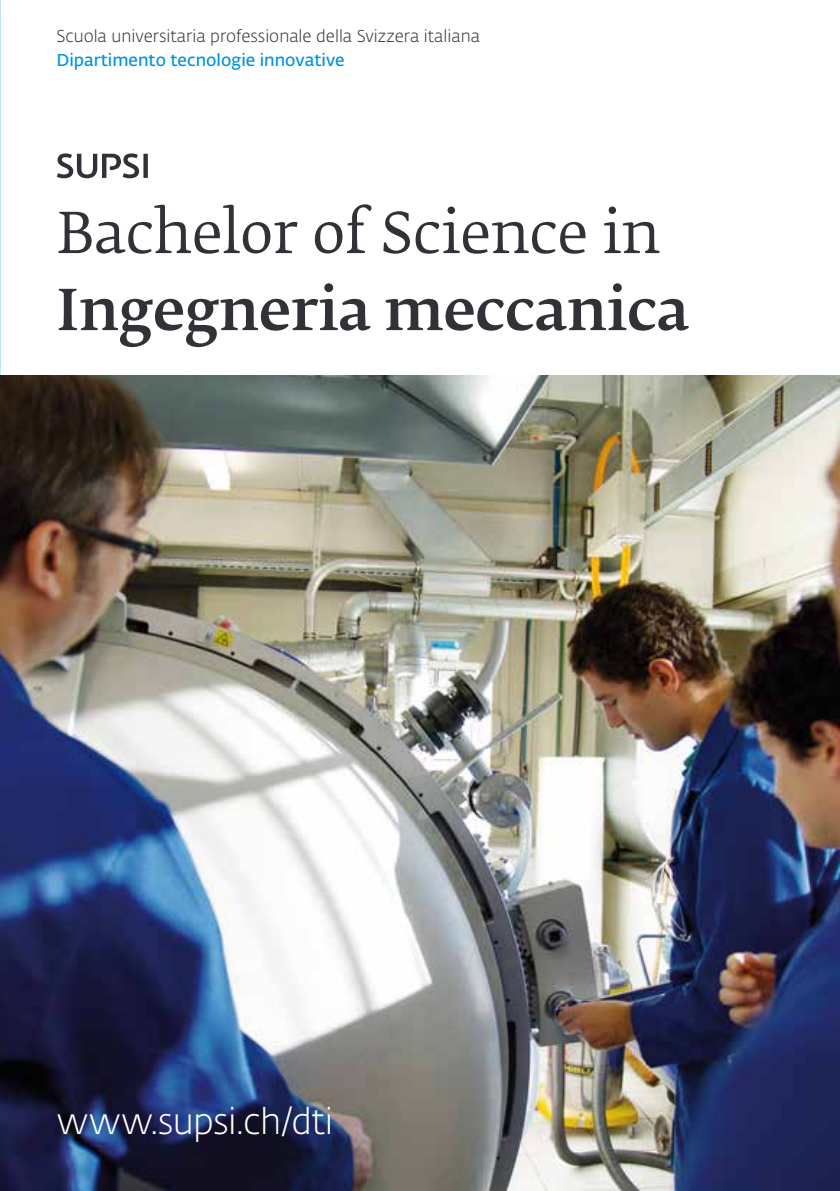
<style>
.page{position:relative;width:840px;height:1191px;background:#fff}
.page>*{position:absolute;margin:0;border:0;box-sizing:border-box;transform-origin:0 0}
.t1{font:56px "SUPSI Fedra Serif";color:#313237}
.t2{font:500 56px "SUPSI Fedra Serif";color:#313237}
.t3{font:300 36px "SUPSI Fedra Sans";letter-spacing:-.02em;color:#fff}
.t4{font:300 17px "SUPSI Fedra Sans";color:#313237}
.t5{font:600 17px "SUPSI Fedra Sans";color:#0095db}
</style>
<div class="page">
<svg style="left:57px;top:153px;width:91px;height:25px"></svg>
<img style="left:0;top:375px;width:839px;height:816px">
<p class="t4" style="left:56px;top:24px;width:425px">Scuola universitaria professionale della Svizzera italiana</p>
<p class="t5" style="left:56px;top:48px;width:289px">Dipartimento tecnologie innovative</p>
<h1 class="t1" style="left:56px;top:201px;width:605px">Bachelor of Science in</h1>
<h1 class="t2" style="left:56px;top:278px;width:633px">Ingegneria meccanica</h1>
<h2 class="t3" style="left:57px;top:1097px;width:278px">www.supsi.ch/dti</h2>
</div>
